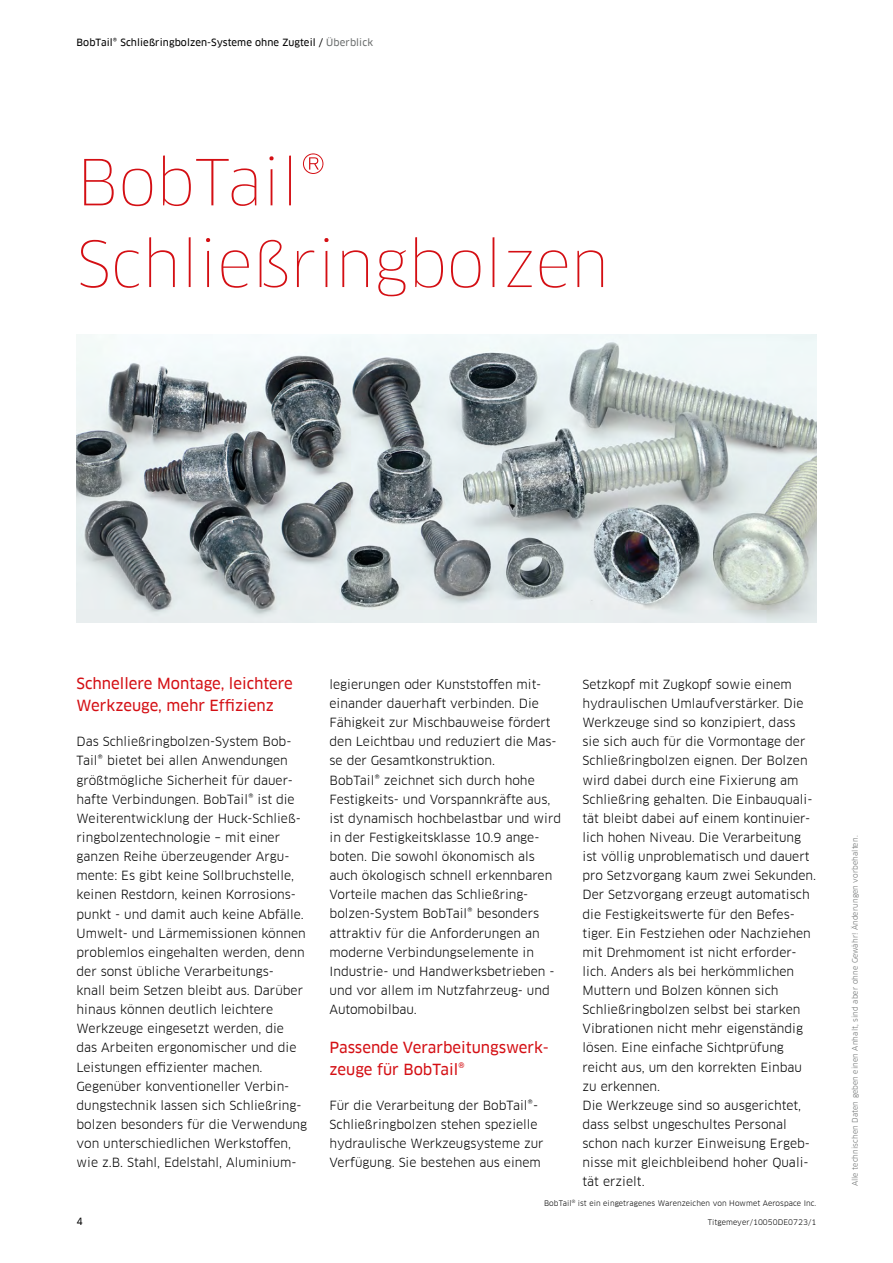
<style>
.page{position:relative;width:893px;height:1263px;background:#fff}
.page>*{position:absolute;margin:0;border:0;box-sizing:border-box;transform-origin:0 0}
.t1{font:100 61.8px/81.8px "Clan Offc Pro";color:#d40f14}
.t2{font:15px/22.5px "Clan Offc Pro News";color:#d40f14}
.t3{font:12.3px/19.2px "Clan Offc Pro";color:#000}
.t4{font:9.75px "Clan Offc Pro News";letter-spacing:.01em;color:#000}
.t5{font:7.5px "Clan Offc Pro";letter-spacing:.01em;color:#000}
.t6{font:7.5px "Clan Offc Pro";letter-spacing:.01em;color:#6b6e6e}
.s1{color:#6b6e6e}
</style>
<div class="page">
<img style="left:77px;top:335px;width:739px;height:288px">
<p class="t4" style="left:77px;top:37px;width:298px">BobTail® Schließringbolzen-Systeme ohne Zugteil / <span class="s1">Überblick</span></p>
<h1 class="t1" style="left:77px;top:141px;width:534px">BobTail®<br>Schließringbolzen</h1>
<p class="t2" style="left:77px;top:672px;width:218px">Schnellere Montage, leichtere<br>Werkzeuge, mehr Effizienz</p>
<p class="t3" style="left:77px;top:732px;width:232px">Das Schließringbolzen-System Bob-Tail® bietet bei allen Anwendungen größtmögliche Sicherheit für dauer&shy;hafte Verbindungen. BobTail® ist die Weiterentwicklung der Huck-Schließ&shy;ringbolzentechnologie – mit einer ganzen Reihe überzeugender Argu&shy;mente: Es gibt keine Sollbruchstelle, keinen Restdorn, keinen Korrosions&shy;punkt - und damit auch keine Abfälle.<br>Umwelt- und Lärmemissionen können problemlos eingehalten werden, denn der sonst übliche Verarbeitungs-<br>knall beim Setzen bleibt aus. Darüber hinaus können deutlich leichtere Werkzeuge eingesetzt werden, die das Arbeiten ergonomischer und die Leistungen effizienter machen.<br>Gegenüber konventioneller Verbin&shy;dungstechnik lassen sich Schließring&shy;bolzen besonders für die Verwendung von unterschiedlichen Werkstoffen, wie z.B. Stahl, Edelstahl, Aluminium-</p>
<p class="t3" style="left:330px;top:675px;width:233px">legierungen oder Kunststoffen mit&shy;einander dauerhaft verbinden. Die Fähigkeit zur Mischbauweise fördert den Leichtbau und reduziert die Mas&shy;se der Gesamtkonstruktion.<br>BobTail® zeichnet sich durch hohe Festigkeits- und Vorspannkräfte aus, ist dynamisch hochbelastbar und wird in der Festigkeitsklasse 10.9 ange&shy;boten. Die sowohl ökonomisch als auch ökologisch schnell erkennbaren Vorteile machen das Schließring&shy;bolzen-System BobTail® besonders attraktiv für die Anforderungen an moderne Verbindungselemente in Industrie- und Handwerksbetrieben - und vor allem im Nutzfahrzeug- und Automobilbau.</p>
<p class="t2" style="left:330px;top:1036px;width:221px">Passende Verarbeitungswerk&shy;zeuge für BobTail®</p>
<p class="t3" style="left:330px;top:1096px;width:216px">Für die Verarbeitung der BobTail®- Schließringbolzen stehen spezielle hydraulische Werkzeugsysteme zur Verfügung. Sie bestehen aus einem</p>
<p class="t3" style="left:583px;top:675px;width:235px">Setzkopf mit Zugkopf sowie einem hydraulischen Umlaufverstärker. Die Werkzeuge sind so konzipiert, dass<br>sie sich auch für die Vormontage der Schließringbolzen eignen. Der Bolzen wird dabei durch eine Fixierung am Schließring gehalten. Die Einbauquali&shy;tät bleibt dabei auf einem kontinuier&shy;lich hohen Niveau. Die Verarbeitung ist völlig unproblematisch und dauert pro Setzvorgang kaum zwei Sekunden.<br>Der Setzvorgang erzeugt automatisch die Festigkeitswerte für den Befes&shy;tiger. Ein Festziehen oder Nachziehen mit Drehmoment ist nicht erforder&shy;lich. Anders als bei herkömmlichen Muttern und Bolzen können sich Schließringbolzen selbst bei starken Vibrationen nicht mehr eigenständig lösen. Eine einfache Sichtprüfung reicht aus, um den korrekten Einbau zu erkennen.<br>Die Werkzeuge sind so ausgerichtet, dass selbst ungeschultes Personal schon nach kurzer Einweisung Ergeb&shy;nisse mit gleichbleibend hoher Quali&shy;tät erzielt.</p>
<p class="t5" style="left:544px;top:1198px;width:274px">BobTail<sup>®</sup> ist ein eingetragenes Warenzeichen von Howmet Aerospace Inc.</p>
<p class="t4" style="left:77px;top:1215px;width:8px">4</p>
<p class="t5" style="left:708px;top:1217px;width:110px">Titgemeyer/10050DE0723/1</p>
<p class="t6" style="left:850px;top:1186px;width:352px;rotate:-90deg">Alle technischen Daten geben einen Anhalt, sind aber ohne Gewähr! Änderungen vorbehalten.</p>
</div>
